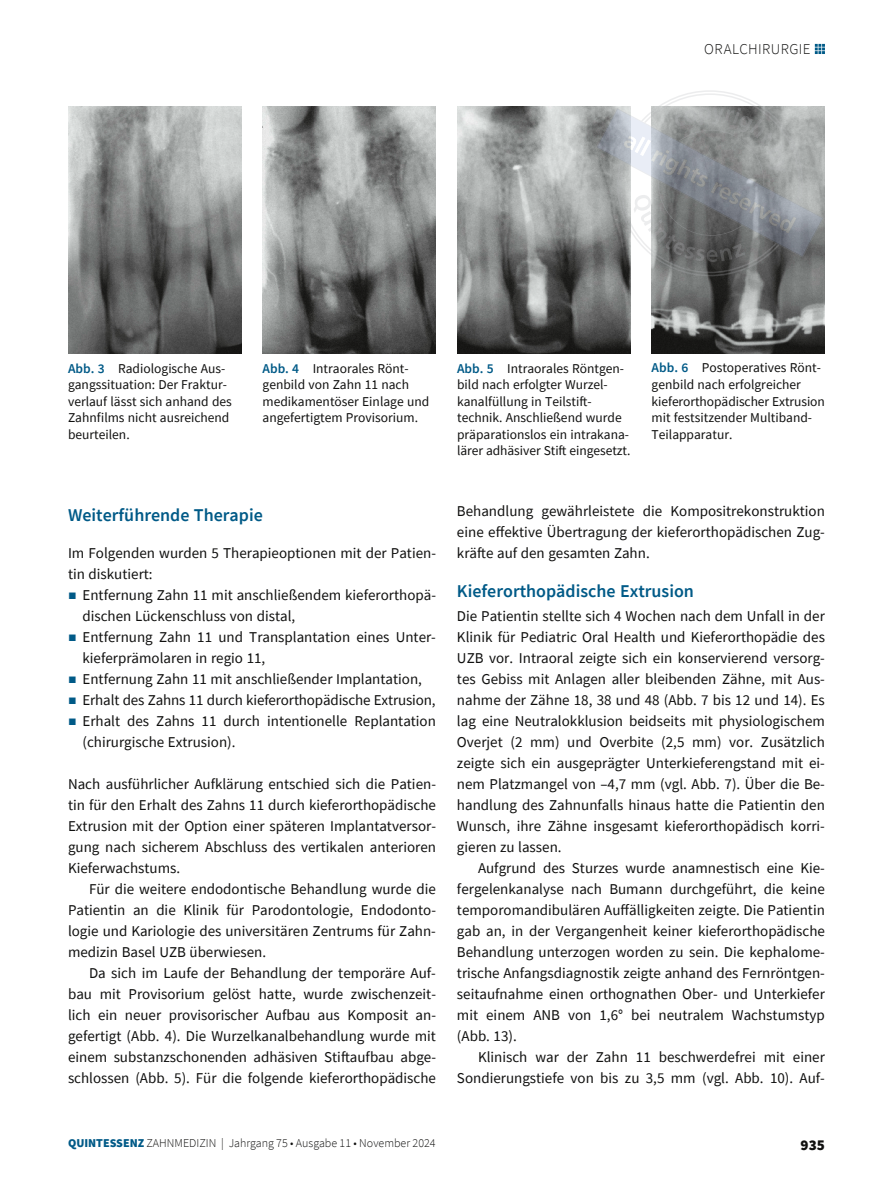
<style>
.page{position:relative;width:893px;height:1191px;background:#fff}
.page>*{position:absolute;margin:0;border:0;box-sizing:border-box;transform-origin:0 0}
.t1{font:600 18px "Source Sans Pro";color:#005a87}
.t2{font:15px/21px "Source Sans Pro";color:#10100f;text-align:justify}
.t3{font:300 15px "Source Sans Pro";letter-spacing:.03em;color:#10100f}
.t4{font:900 15px "Source Sans Pro";color:#10100f}
.t5{font:13.5px/16.5px "Source Sans Pro";color:#10100f}
.t6{font:300 12px "Source Sans Pro";color:#10100f}
.s1{font-weight:600;color:#005a87}
.s2{font-family:"Lin Libertine OB";color:#005a87}
.s3{font-weight:900;color:#005a87}
</style>
<div class="page">
<svg style="left:68px;top:43px;width:757px;height:311px"></svg>
<p class="t3" style="left:704px;top:40px;width:108px">ORALCHIRURGIE</p>
<p class="t5" style="left:68px;top:360px;width:165px"><span class="s1">Abb. 3</span> Radiologische Aus&shy;gangssituation: Der Fraktur&shy;verlauf lässt sich anhand des<br>Zahnfilms nicht ausreichend beurteilen.</p>
<p class="t5" style="left:263px;top:360px;width:168px"><span class="s1">Abb. 4</span> Intraorales Rönt&shy;genbild von Zahn 11 nach medikamentöser Einlage und angefertigtem Provisorium.</p>
<p class="t5" style="left:457px;top:360px;width:175px"><span class="s1">Abb. 5</span> Intraorales Röntgen&shy;bild nach erfolgter Wurzel&shy;kanalfüllung in Teilstift&shy;technik. Anschließend wurde präparationslos ein intrakana&shy;lärer adhäsiver Stift eingesetzt.</p>
<p class="t5" style="left:652px;top:360px;width:175px"><span class="s1">Abb. 6</span> Postoperatives Rönt&shy;genbild nach erfolgreicher kieferorthopädischer Extrusion mit festsitzender Multiband-<br>Teilapparatur.</p>
<p class="t1" style="left:68px;top:503px;width:196px">Weiterführende Therapie</p>
<p class="t2" style="left:68px;top:542px;width:369px">Im Folgenden wurden 5 Therapieoptionen mit der Patien&shy;tin diskutiert:</p>
<p class="t2" style="left:82px;top:584px;width:355px;text-indent:-14px"><span class="s2">■</span> Entfernung Zahn 11 mit anschließendem kieferorthopä&shy;dischen Lückenschluss von distal,</p>
<p class="t2" style="left:82px;top:626px;width:355px;text-indent:-14px"><span class="s2">■</span> Entfernung Zahn 11 und Transplantation eines Unter&shy;kieferprämolaren in regio 11,</p>
<p class="t2" style="left:68px;top:668px;width:355px"><span class="s2">■</span> Entfernung Zahn 11 mit anschließender Implantation,</p>
<p class="t2" style="left:68px;top:689px;width:369px"><span class="s2">■</span> Erhalt des Zahns 11 durch kieferorthopädische Extrusion,</p>
<p class="t2" style="left:82px;top:710px;width:355px;text-indent:-14px"><span class="s2">■</span> Erhalt des Zahns 11 durch intentionelle Replantation (chirurgische Extrusion).</p>
<p class="t2" style="left:68px;top:773px;width:369px">Nach ausführlicher Aufklärung entschied sich die Patien&shy;tin für den Erhalt des Zahns 11 durch kieferorthopädische Extrusion mit der Option einer späteren Implantatversor&shy;gung nach sicherem Abschluss des vertikalen anterioren Kieferwachstums.</p>
<p class="t2" style="left:68px;top:878px;width:369px;text-indent:21px">Für die weitere endodontische Behandlung wurde die Patientin an die Klinik für Parodontologie, Endodonto&shy;logie und Kariologie des universitären Zentrums für Zahn&shy;medizin Basel UZB überwiesen.</p>
<p class="t2" style="left:68px;top:962px;width:369px;text-indent:21px">Da sich im Laufe der Behandlung der temporäre Auf&shy;bau mit Provisorium gelöst hatte, wurde zwischenzeit&shy;lich ein neuer provisorischer Aufbau aus Komposit an&shy;gefertigt (Abb. 4). Die Wurzelkanalbehandlung wurde mit einem substanzschonenden adhäsiven Stiftaufbau abge&shy;schlossen (Abb. 5). Für die folgende kieferorthopädische</p>
<p class="t6" style="left:68px;top:1136px;width:369px"><span class="s3">QUINTESSENZ</span> ZAHNMEDIZIN | Jahrgang 75 • Ausgabe 11 • November 2024</p>
<p class="t2" style="left:457px;top:500px;width:369px">Behandlung gewährleistete die Kompositrekonstruktion eine effektive Übertragung der kieferorthopädischen Zug&shy;kräfte auf den gesamten Zahn.</p>
<p class="t1" style="left:457px;top:579px;width:239px">Kieferorthopädische Extrusion</p>
<p class="t2" style="left:457px;top:605px;width:369px">Die Patientin stellte sich 4 Wochen nach dem Unfall in der Klinik für Pediatric Oral Health und Kieferorthopädie des UZB vor. Intraoral zeigte sich ein konservierend versorg&shy;tes Gebiss mit Anlagen aller bleibenden Zähne, mit Aus&shy;nahme der Zähne 18, 38 und 48 (Abb. 7 bis 12 und 14). Es lag eine Neutralokklusion beidseits mit physiologischem Overjet (2 mm) und Overbite (2,5 mm) vor. Zusätzlich zeigte sich ein ausgeprägter Unterkieferengstand mit ei&shy;nem Platzmangel von –4,7 mm (vgl. Abb. 7). Über die Be&shy;handlung des Zahnunfalls hinaus hatte die Patientin den Wunsch, ihre Zähne insgesamt kieferorthopädisch korri&shy;gieren zu lassen.</p>
<p class="t2" style="left:457px;top:857px;width:369px;text-indent:21px">Aufgrund des Sturzes wurde anamnestisch eine Kie&shy;fergelenkanalyse nach Bumann durchgeführt, die keine temporomandibulären Auffälligkeiten zeigte. Die Patientin gab an, in der Vergangenheit keiner kieferorthopädische Behandlung unterzogen worden zu sein. Die kephalome&shy;trische Anfangsdiagnostik zeigte anhand des Fernröntgen&shy;seitaufnahme einen orthognathen Ober- und Unterkiefer mit einem ANB von 1,6° bei neutralem Wachstumstyp (Abb. 13).</p>
<p class="t2" style="left:457px;top:1046px;width:369px;text-align:right">Klinisch war der Zahn 11 beschwerdefrei mit einer<br>Sondierungstiefe von bis zu 3,5 mm (vgl. Abb. 10). Auf-</p>
<p class="t4" style="left:801px;top:1134px;width:26px">935</p>
</div>
